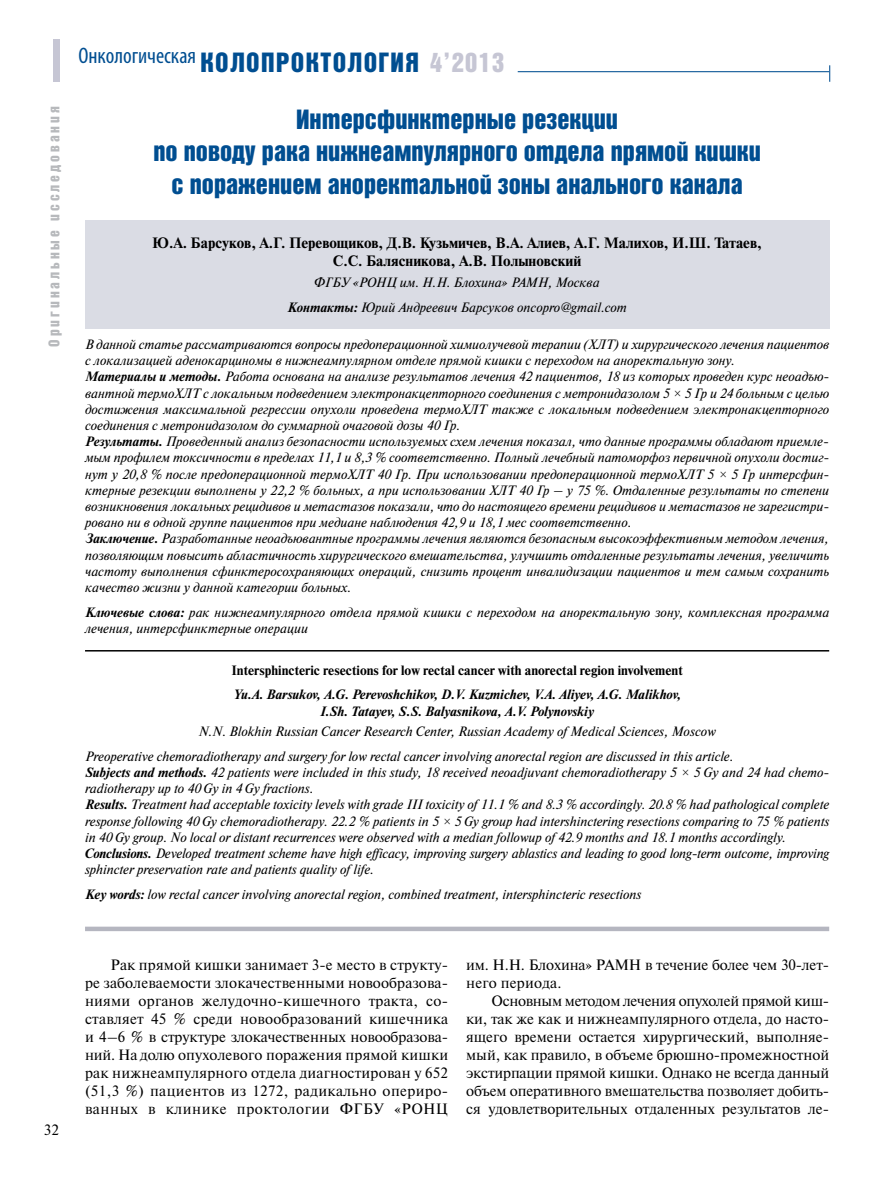
<style>
.page{position:relative;width:893px;height:1191px;background:#fff}
.page>*{position:absolute;margin:0;border:0;box-sizing:border-box;transform-origin:0 0}
.t1{font:27px/32.4px "Bastion Kontrast Alt C";color:#004e91;text-align:center}
.t2{font:27px "Bastion Kontrast Alt C";letter-spacing:.05em;color:#004e91}
.t3{font:condensed 22.5px "Myriad Pro";color:#004e91}
.t4{font:15px/18px "Newton C";letter-spacing:.01em;color:#000}
.t5{font:700 15px/18px "Newton C";color:#000;text-align:center}
.t6{font:15px/18px "Newton C";letter-spacing:-.01em;color:#000}
.t7{font:15px "Bastion Kontrast Alt C";letter-spacing:.2em;color:#b7b9bc}
.t8{font:italic 13.5px/16.2px "Newton C";color:#000}
.t9{font:italic 700 13.5px/16.2px "Newton C";color:#000;text-align:center}
.t10{font:700 13.5px "Newton C";color:#000}
.s1{color:#c6c6d4}
.s2{font-weight:700}
.s3{font-family:"Times New Roman"}
</style>
<div class="page">
<div style="left:53px;top:40px;width:7px;height:42px;background:#c6c6d4"></div>
<hr style="left:518px;top:71px;width:311px;height:1px;background:#004e91">
<svg style="left:829px;top:65px;width:1px;height:17px"></svg>
<div style="left:85px;top:220px;width:744px;height:109px;background:#dadce4"></div>
<hr style="left:85px;top:650px;width:744px;height:1px;background:#000">
<div style="left:85px;top:926px;width:744px;height:5px;background:#b5b6c0"></div>
<h2 class="t3" style="left:78px;top:42px;width:119px">Онкологическая</h2>
<h1 class="t2" style="left:200px;top:48px;width:305px">КОЛОПРОКТОЛОГИЯ <span class="s1">4’2013</span></h1>
<p class="t7" style="left:47px;top:347px;width:242px;rotate:-90deg">Оригинальные исследования</p>
<h1 class="t1" style="left:153px;top:103px;width:609px">Интерсфинктерные резекции<br>по поводу рака нижнеампулярного отдела прямой кишки с поражением аноректальной зоны анального канала</h1>
<p class="t5" style="left:152px;top:233px;width:611px">Ю.А. Барсуков, А.Г. Перевощиков, Д.В. Кузьмичев, В.А. Алиев, А.Г. Малихов, И.Ш. Татаев,<br>С.С. Балясникова, А.В. Полыновcкий</p>
<p class="t8" style="left:287px;top:269px;width:341px;line-height:25px;text-align:center">ФГБУ «РОНЦ им. Н.Н. Блохина» РАМН, Москва<br><span class="s2">Контакты:</span> Юрий Андреевич Барсуков oncopro@gmail.com</p>
<p class="t8" style="left:85px;top:336px;width:746px">В данной статье рассматриваются вопросы предоперационной химиолучевой терапии (ХЛТ) и хирургического лечения пациентов с локализацией аденокарциномы в нижнеампулярном отделе прямой кишки с переходом на аноректальную зону.<br><span class="s2">Материалы и методы.</span> Работа основана на анализе результатов лечения 42 пациентов, 18 из которых проведен курс неоадъю&shy;вантной термоХЛТ с локальным подведением электронакцепторного соединения с метронидазолом 5 <span class="s3">×</span> 5 Гр и 24 больным с целью достижения максимальной регрессии опухоли проведена термоХЛТ также с локальным подведением электронакцепторного соединения с метронидазолом до суммарной очаговой дозы 40 Гр.<br><span class="s2">Результаты.</span> Проведенный анализ безопасности используемых схем лечения показал, что данные программы обладают приемле&shy;мым профилем токсичности в пределах 11,1 и 8,3 % соответственно. Полный лечебный патоморфоз первичной опухоли достиг&shy;нут у 20,8 % после предоперационной термоХЛТ 40 Гр. При использовании предоперационной термоХЛТ 5 <span class="s3">×</span> 5 Гр интерсфин&shy;ктерные резекции выполнены у 22,2 % больных, а при использовании ХЛТ 40 Гр – у 75 %. Отдаленные результаты по степени возникновения локальных рецидивов и метастазов показали, что до настоящего времени рецидивов и метастазов не зарегистри&shy;ровано ни в одной группе пациентов при медиане наблюдения 42,9 и 18,1 мес соответственно.<br><span class="s2">Заключение.</span> Разработанные неоадъювантные программы лечения являются безопасным высокоэффективным методом лечения, позволяющим повысить абластичность хирургического вмешательства, улучшить отдаленные результаты лечения, увеличить частоту выполнения сфинктеросохраняющих операций, снизить процент инвалидизации пациентов и тем самым сохранить качество жизни у данной категории больных.</p>
<p class="t8" style="left:85px;top:604px;width:746px"><span class="s2">Ключевые слова:</span> рак нижнеампулярного отдела прямой кишки с переходом на аноректальную зону, комплексная программа лечения, интерсфинктерные операции</p>
<p class="t10" style="left:231px;top:662px;width:453px">Intersphincteric resections for low rectal cancer with anorectal region involvement</p>
<p class="t9" style="left:233px;top:687px;width:450px">Yu.A. Barsukov, А.G. Perevoshchikov, D.V. Kuzmichev, V.А. Аliyev, А.G. Malikhov,<br>I.Sh. Tatayev, S.S. Balyasnikova, А.V. Polynovskiy</p>
<p class="t8" style="left:85px;top:719px;width:650px;line-height:24.8px;text-indent:113px">N.N. Blokhin Russian Cancer Research Center, Russian Academy of Medical Sciences, Moscow<br>Preoperative chemoradiotherapy and surgery for low rectal cancer involving anorectal region are discussed in this article.</p>
<p class="t8" style="left:85px;top:764px;width:746px"><span class="s2">Subjects and methods.</span> 42 patients were included in this study, 18 received neoadjuvant chemoradiotherapy 5 <span class="s3">×</span> 5 Gy and 24 had chemo&shy;radiotherapy up to 40 Gy in 4 Gy fractions.<br><span class="s2">Results.</span> Treatment had acceptable toxicity levels with grade III toxicity of 11.1 % and 8.3 % accordingly. 20.8 % had pathological complete response following 40 Gy chemoradiotherapy. 22.2 % patients in 5 <span class="s3">×</span> 5 Gy group had intershinctering resections comparing to 75 % patients in 40 Gy group. No local or distant recurrences were observed with a median followup of 42.9 months and 18.1 months accordingly.<br><span class="s2">Conclusions.</span> Developed treatment scheme have high efficacy, improving surgery ablastics and leading to good long-term outcome, improving sphincter preservation rate and patients quality of life.</p>
<p class="t8" style="left:85px;top:886px;width:558px"><span class="s2">Key words:</span> low rectal cancer involving anorectal region, combined treatment, intersphincteric resections</p>
<p class="t4" style="left:44px;top:1120px;width:17px">32</p>
<p class="t4" style="left:85px;top:956px;width:365px;text-indent:26px">Рак прямой кишки занимает 3-е место в структу&shy;ре заболеваемости злокачественными новообразова&shy;ниями органов желудочно-кишечного тракта, со&shy;ставляет 45 % среди новообразований кишечника и 4–6 % в структуре злокачественных новообразова&shy;ний. На долю опухолевого поражения прямой кишки рак нижнеампулярного отдела диагностирован у 652 (51,3 %) пациентов из 1272, радикально опериро&shy;ванных в клинике проктологии ФГБУ «РОНЦ</p>
<p class="t6" style="left:466px;top:956px;width:365px">им. Н.Н. Блохина» РАМН в течение более чем 30-лет&shy;него периода.</p>
<p class="t4" style="left:466px;top:992px;width:365px;text-align:justify;text-indent:26px">Основным методом лечения опухолей прямой киш&shy;ки, так же как и нижнеампулярного отдела, до насто&shy;ящего времени остается хирургический, выполняе&shy;мый, как правило, в объеме брюшно-промежностной экстирпации прямой кишки. Однако не всегда данный объем оперативного вмешательства позволяет добить&shy;ся удовлетворительных отдаленных результатов ле-</p>
</div>
